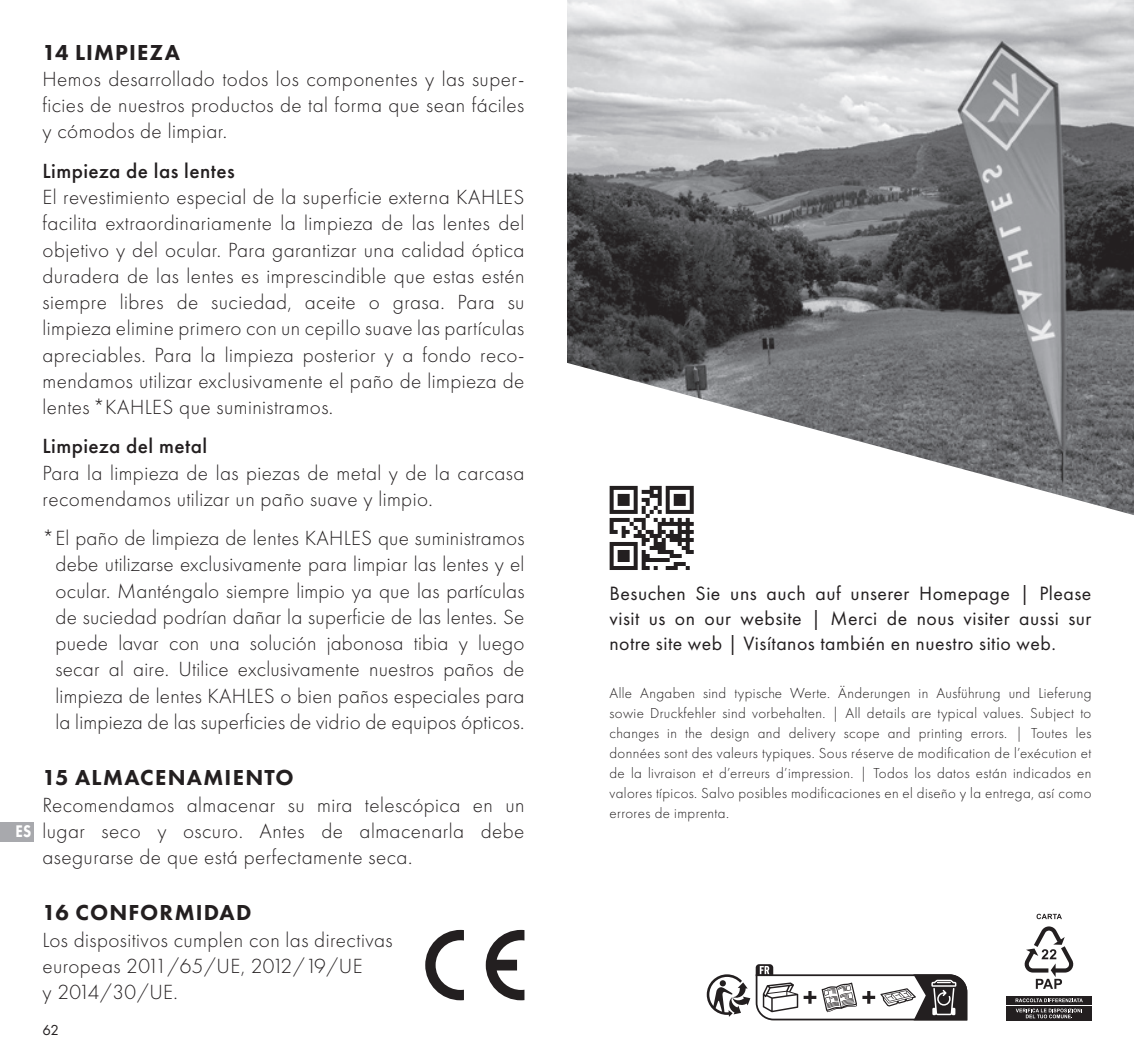
<style>
.page{position:relative;width:1134px;height:1063px;background:#fff}
.page>*{position:absolute;margin:0;border:0;box-sizing:border-box;transform-origin:0 0}
.t1{font:800 22.5px "Futura PT";letter-spacing:.05em;color:#231f20}
.t2{font:300 21.25px/26.2px "Futura PT";letter-spacing:.02em;color:#231f20;text-align:justify}
.t3{font:500 21.25px "Futura PT";letter-spacing:.02em;color:#231f20}
.t4{font:20px/25px "Futura PT";letter-spacing:.025em;color:#231f20;text-align:justify}
.t5{font:800 17.5px "Futura PT";color:#fff;scale:.85 1}
.t6{font:300 15px/20px "Futura PT";letter-spacing:.025em;color:#231f20;text-align:justify}
.t7{font:15px "Futura PT";color:#231f20}
</style>
<div class="page">
<svg style="left:425px;top:930px;width:39px;height:70px"></svg>
<svg style="left:486px;top:930px;width:38px;height:70px"></svg>
<div style="left:0;top:822px;width:34px;height:20px;background:#a8a9ad"></div>
<svg style="left:610px;top:515px;width:84px;height:55px"></svg>
<img style="left:567px;top:0;width:567px;height:515px">
<svg style="left:706px;top:964px;width:262px;height:57px"></svg>
<div style="left:1006px;top:1006px;width:85px;height:14px;background:#231f20"></div>
<div style="left:1006px;top:996px;width:85px;height:9px;background:#231f20"></div>
<svg style="left:1024px;top:926px;width:50px;height:63px"></svg>
<svg style="left:1015px;top:998px;width:68px;height:4px"></svg>
<svg style="left:1016px;top:1009px;width:66px;height:10px"></svg>
<svg style="left:1036px;top:914px;width:26px;height:5px"></svg>
<p class="t5" style="left:15px;top:821px;width:20px">ES</p>
<p class="t1" style="left:43px;top:38px;width:139px">14 LIMPIEZA</p>
<p class="t2" style="left:43px;top:66px;width:483px">Hemos desarrollado todos los componentes y las super&shy;ficies de nuestros productos de tal forma que sean fáciles y cómodos de limpiar.</p>
<p class="t3" style="left:43px;top:158px;width:194px">Limpieza de las lentes</p>
<p class="t2" style="left:43px;top:184px;width:483px">El revestimiento especial de la superficie externa KAHLES facilita extraordinariamente la limpieza de las lentes del objetivo y del ocular. Para garantizar una calidad óptica duradera de las lentes es imprescindible que estas estén siempre libres de suciedad, aceite o grasa. Para su limpieza elimine primero con un cepillo suave las partículas apreciables. Para la limpieza posterior y a fondo reco&shy;mendamos utilizar exclusivamente el paño de limpieza de lentes *KAHLES que suministramos.</p>
<p class="t3" style="left:43px;top:434px;width:166px">Limpieza del metal</p>
<p class="t2" style="left:43px;top:460px;width:483px">Para la limpieza de las piezas de metal y de la carcasa recomendamos utilizar un paño suave y limpio.</p>
<p class="t2" style="left:55px;top:525px;width:470px;text-indent:-13px">* El paño de limpieza de lentes KAHLES que suministramos debe utilizarse exclusivamente para limpiar las lentes y el ocular. Manténgalo siempre limpio ya que las partículas de suciedad podrían dañar la superficie de las lentes. Se puede lavar con una solución jabonosa tibia y luego secar al aire. Utilice exclusivamente nuestros paños de limpieza de lentes KAHLES o bien paños especiales para la limpieza de las superficies de vidrio de equipos ópticos.</p>
<p class="t1" style="left:43px;top:764px;width:253px">15 ALMACENAMIENTO</p>
<p class="t2" style="left:43px;top:792px;width:483px">Recomendamos almacenar su mira telescópica en un lugar seco y oscuro. Antes de almacenarla debe asegurarse de que está perfectamente seca.</p>
<p class="t1" style="left:43px;top:899px;width:210px">16 CONFORMIDAD</p>
<p class="t2" style="left:43px;top:927px;width:351px;text-align:left">Los dispositivos cumplen con las directivas europeas 2011/65/UE, 2012/19/UE<br>y 2014/30/UE.</p>
<p class="t7" style="left:43px;top:1021px;width:18px">62</p>
<p class="t4" style="left:609px;top:581px;width:483px">Besuchen Sie uns auch auf unserer Homepage | Please visit us on our website | Merci de nous visiter aussi sur notre site web | Visítanos también en nuestro sitio web.</p>
<p class="t6" style="left:609px;top:683px;width:483px">Alle Angaben sind typische Werte. Änderungen in Ausführung und Lieferung sowie Druckfehler sind vorbehalten. | All details are typical values. Subject to changes in the design and delivery scope and printing errors. | Toutes les données sont des valeurs typiques. Sous réserve de modification de l’exécution et de la livraison et d’erreurs d’impression. | Todos los datos están indicados en valores típicos. Salvo posibles modificaciones en el diseño y la entrega, así como errores de imprenta.</p>
</div>
